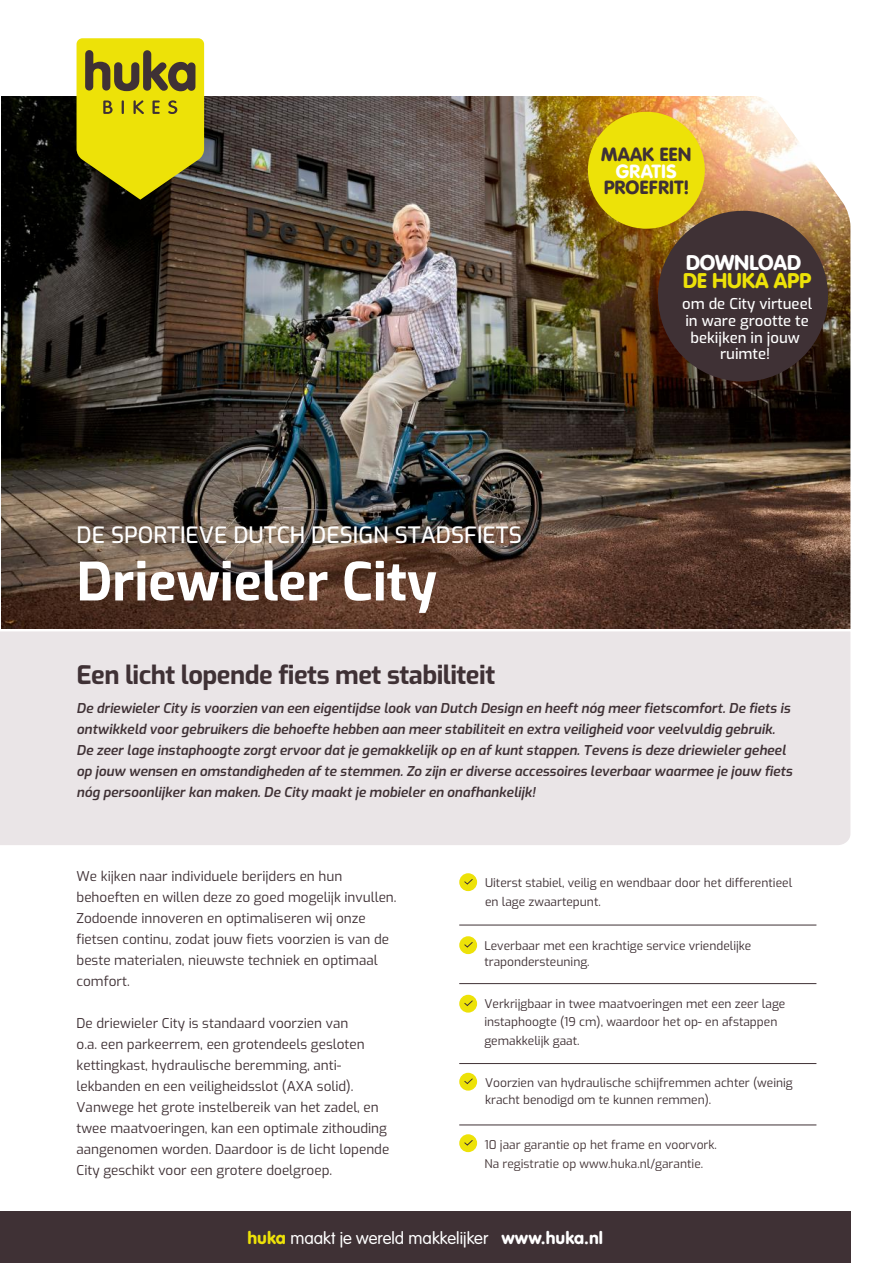
<style>
.page{position:relative;width:893px;height:1263px;background:#fff}
.page>*{position:absolute;margin:0;border:0;box-sizing:border-box;transform-origin:0 0}
.t1{font:700 52.5px "Exo";color:#fff}
.t2{font:700 25.5px "Exo";letter-spacing:-.02em;color:#3f3135}
.t3{font:500 22.5px "Exo";color:#fff}
.t4{font:22.35px "VAG Rundschrift D";letter-spacing:-.01em;color:#ede208}
.t5{font:22.35px "VAG Rundschrift D";letter-spacing:-.01em;color:#fff}
.t6{font:20.1px "VAG Rundschrift D";color:#3f3135}
.t7{font:20.1px "VAG Rundschrift D";color:#fff}
.t8{font:300 18px "VAG Rundschrift D";color:#fff}
.t9{font:500 14.85px/16.8px "Exo";color:#fff;text-align:center}
.t10{font:13.5px/21px "Exo";color:#3f3135}
.t11{font:italic 600 13.5px/21px "Exo";color:#3f3135}
.t12{font:12px/18.8px "Exo";color:#3f3135}
.t13{font:12px/18.8px "Exo";color:#453638}
.s1{font-style:inherit}
.s2{font-weight:400;color:#ede208}
.s3{font-weight:400}
</style>
<div class="page">
<div style="left:0;top:631px;width:850px;height:214px;background:#eae5e7"></div>
<div style="left:0;top:1212px;width:850px;height:51px;background:#3f3135"></div>
<div style="left:459px;top:873px;width:18px;height:18px;background:#ede208;border-radius:50%"></div>
<svg style="left:464px;top:879px;width:9px;height:6px"></svg>
<div style="left:459px;top:936px;width:18px;height:18px;background:#ede208;border-radius:50%"></div>
<svg style="left:464px;top:942px;width:9px;height:6px"></svg>
<div style="left:459px;top:995px;width:18px;height:18px;background:#ede208;border-radius:50%"></div>
<svg style="left:464px;top:1000px;width:9px;height:6px"></svg>
<div style="left:459px;top:1073px;width:18px;height:18px;background:#ede208;border-radius:50%"></div>
<svg style="left:464px;top:1078px;width:9px;height:6px"></svg>
<div style="left:459px;top:1134px;width:18px;height:18px;background:#ede208;border-radius:50%"></div>
<svg style="left:464px;top:1140px;width:9px;height:6px"></svg>
<hr style="left:459px;top:1063px;width:357px;height:1px;background:#3f3135">
<hr style="left:459px;top:983px;width:357px;height:1px;background:#3f3135">
<hr style="left:459px;top:1125px;width:357px;height:1px;background:#3f3135">
<img style="left:1px;top:42px;width:850px;height:587px">
<div style="left:588px;top:112px;width:117px;height:117px;background:#ede208;border-radius:50%"></div>
<div style="left:658px;top:211px;width:170px;height:171px;background:#3f3135;border-radius:50%"></div>
<svg style="left:77px;top:38px;width:127px;height:162px;background:#bcb211"></svg>
<hr style="left:459px;top:925px;width:357px;height:1px;background:#3f3135">
<h3 class="t6" style="left:601px;top:143px;width:92px">MAAK EEN</h3>
<h3 class="t7" style="left:616px;top:159px;width:63px">GRATIS</h3>
<h3 class="t6" style="left:604px;top:175px;width:87px">PROEFRIT!</h3>
<h3 class="t3" style="left:77px;top:518px;width:447px">DE SPORTIEVE DUTCH DESIGN STADSFIETS</h3>
<h1 class="t1" style="left:77px;top:542px;width:362px">Driewieler City</h1>
<h3 class="t5" style="left:686px;top:249px;width:117px">DOWNLOAD</h3>
<h3 class="t4" style="left:683px;top:267px;width:130px">DE HUKA APP</h3>
<p class="t9" style="left:682px;top:294px;width:132px">om de City virtueel in ware grootte te bekijken in jouw ruimte!</p>
<h2 class="t2" style="left:77px;top:655px;width:420px">Een licht lopende fiets met stabiliteit</h2>
<p class="t11" style="left:77px;top:697px;width:717px">De driewieler City is voorzien van een eigentijdse look van Dutch Design en heeft nóg meer fietscomfort. De fiets is ontwikkeld voor gebruikers die behoefte hebben aan meer stabiliteit en extra veiligheid voor veelvuldig gebruik.<br>De zeer lage instaphoogte zorgt ervoor dat je gemakkelijk op en af kunt stappen. Tevens is deze driewieler geheel op jouw wensen en omstandigheden af te stemmen. Zo zijn er diverse accessoires leverbaar waarmee je jouw fiets nóg persoonlijker kan maken. De City maakt je mobieler en onafhankelijk!</p>
<p class="t10" style="left:77px;top:865px;width:322px">We kijken naar individuele berijders en hun behoeften en willen deze zo goed mogelijk invullen.<br>Zodoende innoveren en optimaliseren wij onze fietsen continu, zodat jouw fiets voorzien is van de beste materialen, nieuwste techniek en optimaal comfort.</p>
<p class="t10" style="left:77px;top:1012px;width:314px">De driewieler City is standaard voorzien van<br>o.a. een parkeerrem, een grotendeels gesloten kettingkast, hydraulische beremming, anti&shy;lekbanden en een veiligheidsslot (AXA solid).<br>Vanwege het grote instelbereik van het zadel<span class="s1">,</span> en twee maatvoeringen, kan een optimale zithouding aangenomen worden. Daardoor is de licht lopende City geschikt voor een grotere doelgroep.</p>
<p class="t12" style="left:485px;top:872px;width:309px">Uiterst stabiel, veilig en wendbaar door het differentieel en lage zwaartepunt.</p>
<p class="t12" style="left:484px;top:936px;width:269px;line-height:16.5px">Leverbaar met een krachtige service vriendelijke trapondersteuning.</p>
<p class="t12" style="left:484px;top:993px;width:302px">Verkrijgbaar in twee maatvoeringen met een zeer lage instaphoogte (19 cm), waardoor het op- en afstappen gemakkelijk gaat.</p>
<p class="t12" style="left:485px;top:1074px;width:309px;line-height:16.5px">Voorzien van hydraulische schijfremmen achter (weinig kracht benodigd om te kunnen remmen).</p>
<p class="t13" style="left:485px;top:1134px;width:234px">10 jaar garantie op het frame en voorvork.<br>Na registratie op www.huka.nl/garantie.</p>
<h3 class="t8" style="left:247px;top:1228px;width:357px"><span class="s2">huka</span> maakt je wereld makkelijker <span class="s3">www.huka.nl</span></h3>
</div>
